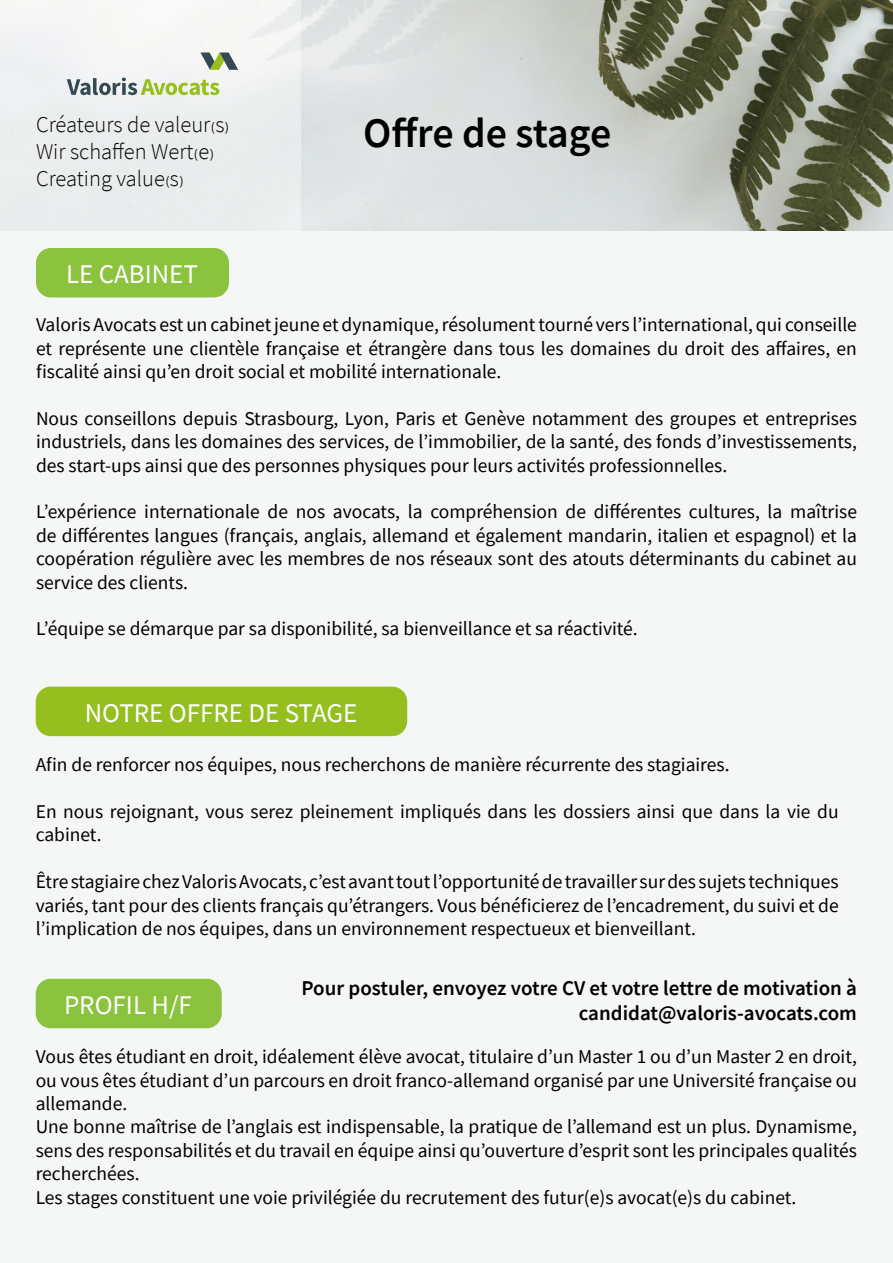
<style>
.page{position:relative;width:893px;height:1263px;background:#f5f6f6}
.page>*{position:absolute;margin:0;border:0;box-sizing:border-box;transform-origin:0 0}
.t1{font:600 42px "Source Sans Pro";letter-spacing:-.01em;color:#000}
.t2{font:27px "Source Sans Pro";color:#fff}
.t3{font:300 22.5px "Source Sans Pro";color:#000}
.t4{font:600 21px "Source Sans Pro";color:#000}
.t5{font:19.5px/23.4px "Source Sans Pro";color:#000;text-align:justify}
</style>
<div class="page">
<img style="left:301px;top:0;width:592px;height:231px">
<div style="left:0;top:0;width:301px;height:231px;background:#eceeee"></div>
<svg style="left:200px;top:52px;width:38px;height:18px"></svg>
<svg style="left:67px;top:78px;width:152px;height:17px"></svg>
<div style="left:36px;top:979px;width:186px;height:49px;background:#8cc33e;border-radius:15px"></div>
<div style="left:36px;top:687px;width:371px;height:49px;background:#95bf1f;border-radius:15px"></div>
<div style="left:36px;top:248px;width:193px;height:49px;background:#8cc33e;border-radius:15px"></div>
<p class="t3" style="left:36px;top:111px;width:195px">Créateurs de valeur(s)</p>
<p class="t3" style="left:36px;top:138px;width:180px">Wir schaffen Wert(e)</p>
<p class="t3" style="left:36px;top:165px;width:149px">Creating value(s)</p>
<p class="t2" style="left:66px;top:257px;width:134px">LE CABINET</p>
<p class="t1" style="left:363px;top:105px;width:250px">Offre de stage</p>
<p class="t5" style="left:36px;top:313px;width:822px">Valoris Avocats est un cabinet jeune et dynamique, résolument tourné vers l’international, qui conseille et représente une clientèle française et étrangère dans tous les domaines du droit des affaires, en fiscalité ainsi qu’en droit social et mobilité internationale.</p>
<p class="t5" style="left:36px;top:407px;width:822px">Nous conseillons depuis Strasbourg, Lyon, Paris et Genève notamment des groupes et entreprises industriels, dans les domaines des services, de l’immobilier, de la santé, des fonds d’investissements, des start-ups ainsi que des personnes physiques pour leurs activités professionnelles.</p>
<p class="t5" style="left:36px;top:500px;width:822px">L’expérience internationale de nos avocats, la compréhension de différentes cultures, la maîtrise de différentes langues (français, anglais, allemand et également mandarin, italien et espagnol) et la coopération régulière avec les membres de nos réseaux sont des atouts déterminants du cabinet au service des clients.</p>
<p class="t5" style="left:36px;top:617px;width:603px">L’équipe se démarque par sa disponibilité, sa bienveillance et sa réactivité.</p>
<p class="t2" style="left:85px;top:695px;width:274px">NOTRE OFFRE DE STAGE</p>
<p class="t5" style="left:36px;top:753px;width:695px">Afin de renforcer nos équipes, nous recherchons de manière récurrente des stagiaires.</p>
<p class="t5" style="left:36px;top:800px;width:804px">En nous rejoignant, vous serez pleinement impliqués dans les dossiers ainsi que dans la vie du cabinet.</p>
<p class="t5" style="left:36px;top:870px;width:804px">Être stagiaire chez Valoris Avocats, c’est avant tout l’opportunité de travailler sur des sujets techniques variés, tant pour des clients français qu’étrangers. Vous bénéficierez de l’encadrement, du suivi et de l’implication de nos équipes, dans un environnement respectueux et bienveillant.</p>
<p class="t2" style="left:64px;top:987px;width:129px">PROFIL H/F</p>
<p class="t4" style="left:302px;top:974px;width:557px">Pour postuler, envoyez votre CV et votre lettre de motivation à</p>
<p class="t4" style="left:579px;top:999px;width:280px">candidat@valoris-avocats.com</p>
<p class="t5" style="left:36px;top:1045px;width:823px">Vous êtes étudiant en droit, idéalement élève avocat, titulaire d’un Master 1 ou d’un Master 2 en droit, ou vous êtes étudiant d’un parcours en droit franco-allemand organisé par une Université française ou allemande.</p>
<p class="t5" style="left:36px;top:1115px;width:823px">Une bonne maîtrise de l’anglais est indispensable, la pratique de l’allemand est un plus. Dynamisme, sens des responsabilités et du travail en équipe ainsi qu’ouverture d’esprit sont les principales qualités recherchées.</p>
<p class="t5" style="left:36px;top:1185px;width:762px">Les stages constituent une voie privilégiée du recrutement des futur(e)s avocat(e)s du cabinet.</p>
</div>
